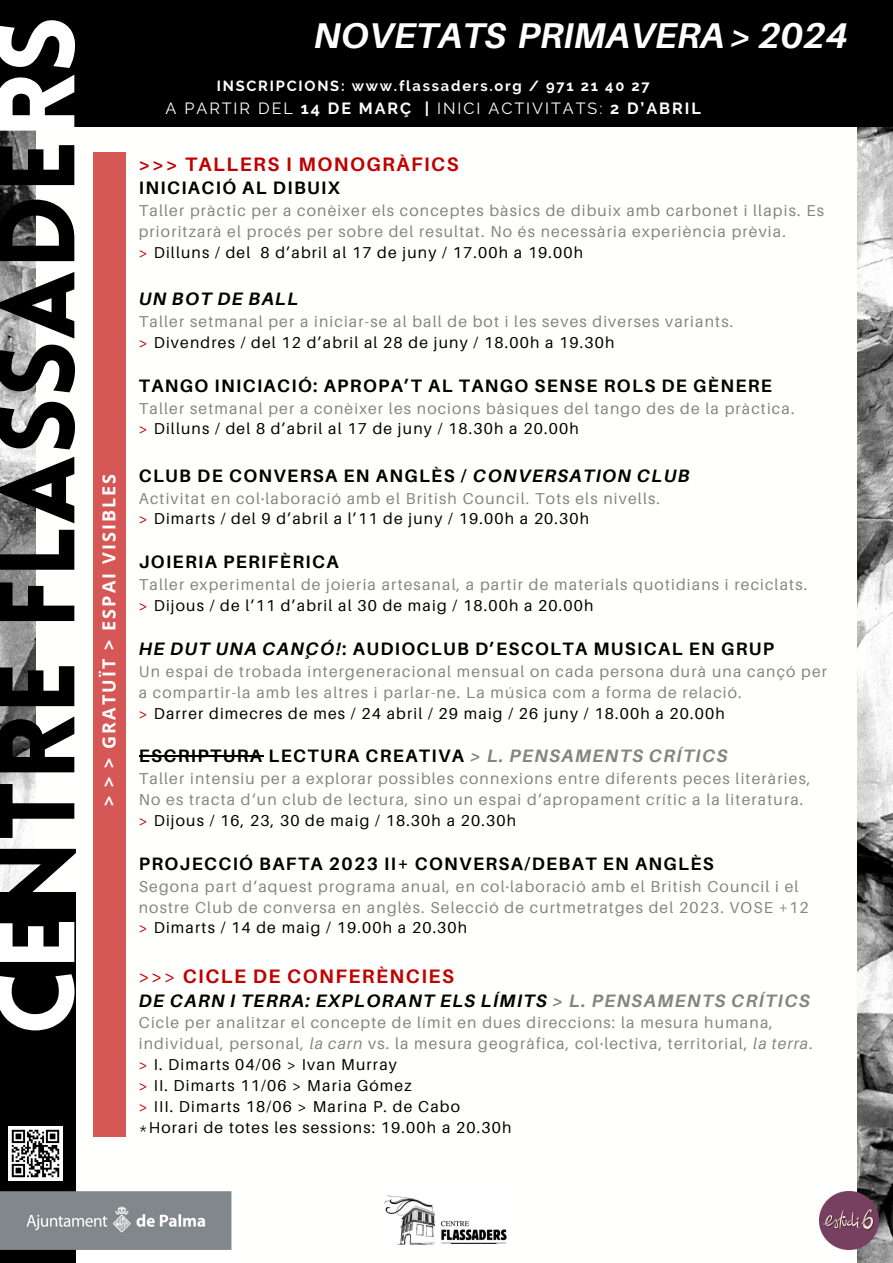
<style>
.page{position:relative;width:893px;height:1263px;background:#fff}
.page>*{position:absolute;margin:0;border:0;box-sizing:border-box;transform-origin:0 0}
.t1{font:900 108px "Lovelo";color:#000}
.t2{font:italic 700 35.78px "Aileron";color:#fff}
.t3{font:700 19.5px "Aileron";letter-spacing:.075em;color:#c00000}
.t4{font:700 18px "Aileron";letter-spacing:.075em;color:#000}
.t5{font:italic 700 18px "Aileron";letter-spacing:.075em;color:#000}
.t6{font:700 18px "Open Sans";letter-spacing:.115em;color:#fff}
.t7{font:16.12px "Raleway";letter-spacing:.12em;color:#fff}
.t8{font:15.75px/20.9px "Aileron";letter-spacing:.075em;color:#848484}
.t9{font:15.75px "Aileron";letter-spacing:.075em;color:#000}
.t10{font:700 14.62px "Raleway";letter-spacing:.12em;color:#fff}
.s1{color:#fff}
.s2{font-weight:700}
.s3{color:#c00000}
.s4{font-style:italic}
.s5{font-style:italic;color:#848484}
.s6{font-weight:400}
.s7{color:#848484}
</style>
<div class="page">
<img style="left:0;top:126px;width:893px;height:1137px">
<div style="left:36px;top:0;width:820px;height:1263px;background:#fffffe"></div>
<div style="left:93px;top:152px;width:32px;height:984px;background:#d55756"></div>
<div style="left:0;top:0;width:893px;height:126px;background:#000"></div>
<img style="left:819px;top:1192px;width:59px;height:57px">
<img style="left:384px;top:1195px;width:123px;height:50px">
<div style="left:0;top:892px;width:75px;height:371px;background:#000"></div>
<img style="left:0;top:1191px;width:232px;height:58px">
<img style="left:9px;top:1127px;width:54px;height:54px">
<hr style="left:139px;top:756px;width:124px;height:1px;background:#000">
<h3 class="t1" style="left:-7px;top:1035px;width:1021px;rotate:-90deg"><span class="s1">ce</span>ntre flassade<span class="s1">rs</span></h3>
<p class="t6" style="left:96px;top:806px;width:334px;rotate:-90deg">&gt; &gt; &gt; GRATUÏT &gt; ESPAI VISIBLES</p>
<p class="t2" style="left:314px;top:13px;width:535px">NOVETATS PRIMAVERA &gt; 2024</p>
<p class="t10" style="left:217px;top:77px;width:434px">INSCRIPCIONS: www.flassaders.org / 971 21 40 27</p>
<p class="t7" style="left:165px;top:99px;width:537px">A PARTIR DEL <span class="s2">14 DE MARÇ |</span> INICI ACTIVITATS: <span class="s2">2 D’ABRIL</span></p>
<p class="t3" style="left:139px;top:152px;width:321px">&gt;&gt;&gt; TALLERS I MONOGRÀFICS</p>
<p class="t4" style="left:139px;top:177px;width:203px">INICIACIÓ AL DIBUIX</p>
<p class="t8" style="left:139px;top:200px;width:686px">Taller pràctic per a conèixer els conceptes bàsics de dibuix amb carbonet i llapis. Es prioritzarà el procés per sobre del resultat. No és necessària experiència prèvia.</p>
<p class="t9" style="left:139px;top:242px;width:446px"><span class="s3">&gt;</span> Dilluns / del 8 d’abril al 17 de juny / 17.00h a 19.00h</p>
<p class="t5" style="left:139px;top:288px;width:161px">UN BOT DE BALL</p>
<p class="t8" style="left:139px;top:311px;width:596px">Taller setmanal per a iniciar-se al ball de bot i les seves diverses variants.</p>
<p class="t9" style="left:139px;top:332px;width:477px"><span class="s3">&gt;</span> Divendres / del 12 d’abril al 28 de juny / 18.00h a 19.30h</p>
<p class="t4" style="left:139px;top:374px;width:635px">TANGO INICIACIÓ: APROPA’T AL TANGO SENSE ROLS DE GÈNERE</p>
<p class="t8" style="left:139px;top:397px;width:657px">Taller setmanal per a conèixer les nocions bàsiques del tango des de la pràctica.</p>
<p class="t9" style="left:139px;top:419px;width:441px"><span class="s3">&gt;</span> Dilluns / del 8 d’abril al 17 de juny / 18.30h a 20.00h</p>
<p class="t4" style="left:139px;top:464px;width:552px">CLUB DE CONVERSA EN ANGLÈS / <span class="s4">CONVERSATION CLUB</span></p>
<p class="t8" style="left:139px;top:487px;width:522px">Activitat en col·laboració amb el British Council. Tots els nivells.</p>
<p class="t9" style="left:139px;top:509px;width:452px"><span class="s3">&gt;</span> Dimarts / del 9 d’abril a l’11 de juny / 19.00h a 20.30h</p>
<p class="t4" style="left:139px;top:551px;width:201px">JOIERIA PERIFÈRICA</p>
<p class="t8" style="left:139px;top:574px;width:670px">Taller experimental de joieria artesanal, a partir de materials quotidians i reciclats.</p>
<p class="t9" style="left:139px;top:596px;width:456px"><span class="s3">&gt;</span> Dijous / de l’11 d’abril al 30 de maig / 18.00h a 20.00h</p>
<p class="t4" style="left:139px;top:637px;width:636px"><span class="s4">HE DUT UNA CANÇÓ!</span>: AUDIOCLUB D’ESCOLTA MUSICAL EN GRUP</p>
<p class="t8" style="left:139px;top:661px;width:690px">Un espai de trobada intergeneracional mensual on cada persona durà una cançó per a compartir-la amb les altres i parlar-ne. La música com a forma de relació.</p>
<p class="t9" style="left:139px;top:703px;width:587px"><span class="s3">&gt;</span> Darrer dimecres de mes / 24 abril / 29 maig / 26 juny / 18.00h a 20.00h</p>
<p class="t4" style="left:139px;top:745px;width:590px">ESCRIPTURA LECTURA CREATIVA <span class="s5">&gt; L. PENSAMENTS CRÍTICS</span></p>
<p class="t8" style="left:139px;top:768px;width:673px">Taller intensiu per a explorar possibles connexions entre diferents peces literàries,<br>No es tracta d‘un club de lectura, sino un espai d‘apropament crític a la literatura.</p>
<p class="t9" style="left:139px;top:811px;width:379px"><span class="s3">&gt;</span> Dijous / 16, 23, 30 de maig / 18.30h a 20.30h</p>
<p class="t4" style="left:139px;top:852px;width:576px">PROJECCIÓ BAFTA 2023 II+ CONVERSA/DEBAT EN ANGLÈS</p>
<p class="t8" style="left:139px;top:875px;width:671px">Segona part d‘aquest programa anual, en col·laboració amb el British Council i el nostre Club de conversa en anglès. Selecció de curtmetratges del 2023. VOSE +12</p>
<p class="t9" style="left:139px;top:918px;width:330px"><span class="s3">&gt;</span> Dimarts / 14 de maig / 19.00h a 20.30h</p>
<p class="t3" style="left:139px;top:964px;width:316px"><span class="s6">&gt;&gt;&gt;</span> CICLE DE CONFERÈNCIES</p>
<p class="t5" style="left:139px;top:989px;width:672px">DE CARN I TERRA: EXPLORANT ELS LÍMITS <span class="s7">&gt; L. PENSAMENTS CRÍTICS</span></p>
<p class="t8" style="left:139px;top:1012px;width:675px">Cicle per analitzar el concepte de límit en dues direccions: la mesura humana, individual, personal, <span class="s4">la carn</span> vs. la mesura geogràfica, col·lectiva, territorial, <span class="s4">la terra</span>.</p>
<p class="t9" style="left:139px;top:1055px;width:260px"><span class="s3">&gt;</span> I. Dimarts 04/06 &gt; Ivan Murray</p>
<p class="t9" style="left:139px;top:1075px;width:274px"><span class="s3">&gt;</span> II. Dimarts 11/06 &gt; Maria Gómez</p>
<p class="t9" style="left:139px;top:1096px;width:323px"><span class="s3">&gt;</span> III. Dimarts 18/06 &gt; Marina P. de Cabo</p>
<p class="t9" style="left:139px;top:1117px;width:374px">*Horari de totes les sessions: 19.00h a 20.30h</p>
</div>
